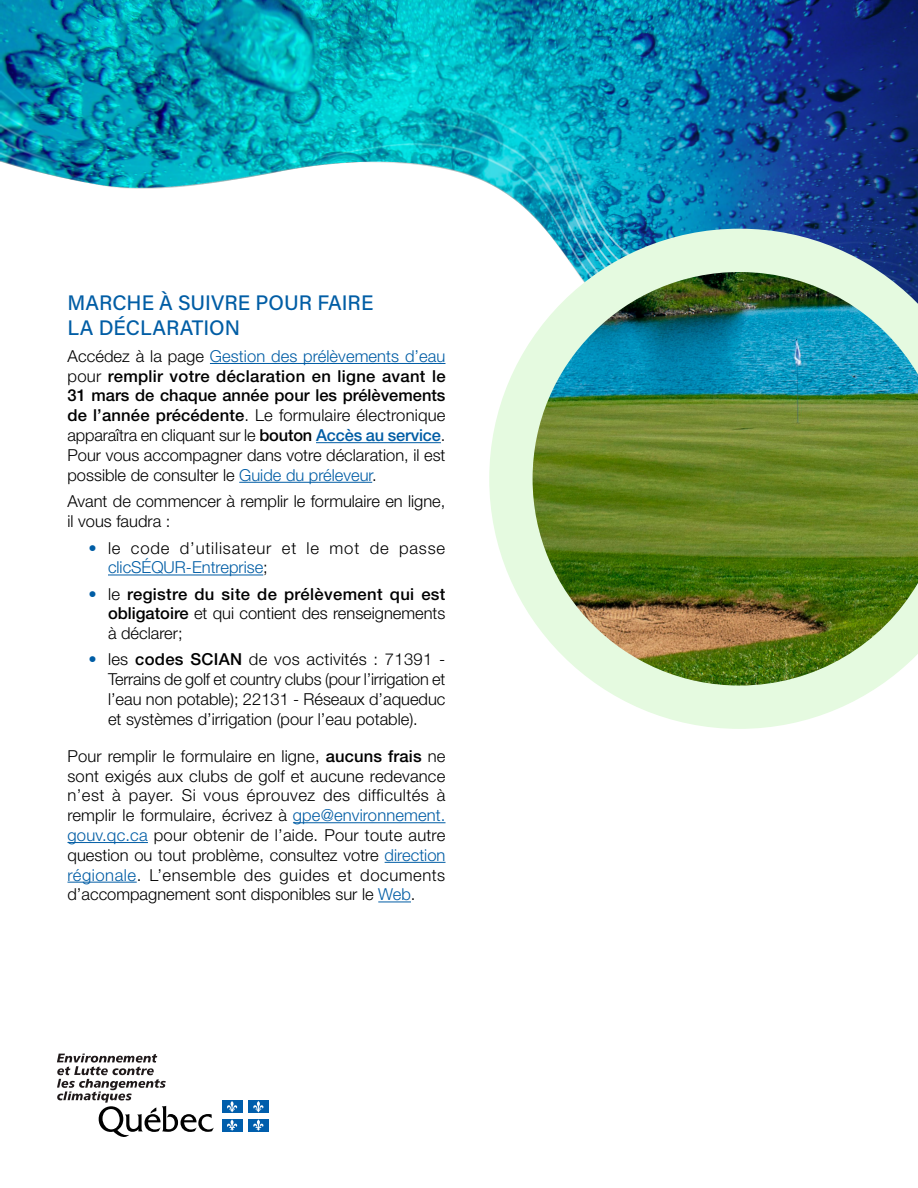
<style>
.page{position:relative;width:918px;height:1188px;background:#fff}
.page>*{position:absolute;margin:0;border:0;box-sizing:border-box;transform-origin:0 0}
.t1{font:500 21px/25.5px "Acumin Pro";color:#005da5}
.t2{font:300 16.5px/19.8px "Helvetica Neue LT Std";color:#000;text-align:justify}
.t3{font:500 16.5px/19.8px "Helvetica Neue LT Std";letter-spacing:.02em;color:#000;text-align:justify}
.t4{font:300 16.5px/19.8px "Helvetica Neue LT Std";letter-spacing:.05em;color:#000}
.s1{color:#005da5}
.s2{font-weight:500}
.s3{font-weight:500;color:#005da5}
.s4{font-weight:300;color:#005da5}
.s5{font-weight:300}
</style>
<div class="page">
<svg style="left:57px;top:1054px;width:157px;height:83px"></svg>
<div style="left:222px;top:1100px;width:20px;height:13px;background:#005eac"></div>
<svg style="left:227px;top:1101px;width:11px;height:11px"></svg>
<div style="left:248px;top:1100px;width:21px;height:13px;background:#005eac"></div>
<svg style="left:253px;top:1101px;width:11px;height:11px"></svg>
<div style="left:222px;top:1119px;width:20px;height:12px;background:#005eac"></div>
<svg style="left:227px;top:1119px;width:11px;height:12px"></svg>
<div style="left:248px;top:1119px;width:21px;height:12px;background:#005eac"></div>
<svg style="left:253px;top:1119px;width:11px;height:12px"></svg>
<hr style="left:210px;top:363px;width:235px;height:1px;background:#005da5">
<hr style="left:316px;top:442px;width:125px;height:1px;background:#005da5">
<hr style="left:239px;top:482px;width:133px;height:1px;background:#005da5">
<hr style="left:108px;top:575px;width:155px;height:1px;background:#005da5">
<hr style="left:293px;top:822px;width:152px;height:1px;background:#005da5">
<hr style="left:68px;top:842px;width:80px;height:1px;background:#005da5">
<hr style="left:385px;top:862px;width:61px;height:1px;background:#005da5">
<hr style="left:68px;top:882px;width:69px;height:1px;background:#005da5">
<hr style="left:378px;top:902px;width:33px;height:1px;background:#005da5">
<img style="left:0;top:0;width:918px;height:229px">
<svg style="left:489px;top:229px;width:429px;height:500px"></svg>
<img style="left:533px;top:272px;width:385px;height:414px">
<h3 class="t1" style="left:68px;top:289px;width:307px">MARCHE À SUIVRE POUR FAIRE<br>LA DÉCLARATION</h3>
<p class="t2" style="left:68px;top:346px;width:380px">Accédez à la page <span class="s1">Gestion des prélèvements d’eau </span>pour <span class="s2">remplir votre déclaration en ligne avant le 31 mars de chaque année pour les prélèvements de l’année précédente</span>. Le formulaire électronique apparaîtra en cliquant sur le <span class="s2">bouton</span> <span class="s3">Accès au service</span>.<br>Pour vous accompagner dans votre déclaration, il est possible de consulter le <span class="s1">Guide du préleveur</span>.</p>
<p class="t2" style="left:68px;top:491px;width:379px">Avant de commencer à remplir le formulaire en ligne, il vous faudra :</p>
<p class="t4" style="left:108px;top:537px;width:339px;text-indent:-20px"><span class="s1">•</span> le code d’utilisateur et le mot de passe <span class="s1">clicSÉQUR-Entreprise</span>;</p>
<p class="t3" style="left:108px;top:584px;width:339px;text-indent:-20px"><span class="s4">•</span> <span class="s5">le</span> registre du site de prélèvement qui est obligatoire <span class="s5">et qui contient des renseignements à déclarer;</span></p>
<p class="t2" style="left:108px;top:649px;width:339px;text-indent:-20px"><span class="s1">•</span> les <span class="s2">codes SCIAN</span> de vos activités : 71391 - Terrains de golf et country clubs (pour l’irrigation et l’eau non potable); 22131 - Réseaux d’aqueduc et systèmes d’irrigation (pour l’eau potable).</p>
<p class="t2" style="left:68px;top:746px;width:380px">Pour remplir le formulaire en ligne, <span class="s2">aucuns frais</span> ne sont exigés aux clubs de golf et aucune redevance n’est à payer. Si vous éprouvez des difficultés à remplir le formulaire, écrivez à <span class="s1">gpe@environnement. gouv.qc.ca</span> pour obtenir de l’aide. Pour toute autre question ou tout problème, consultez votre <span class="s1">direction régionale</span>. L’ensemble des guides et documents d’accompagnement sont disponibles sur le <span class="s1">Web</span>.</p>
</div>
